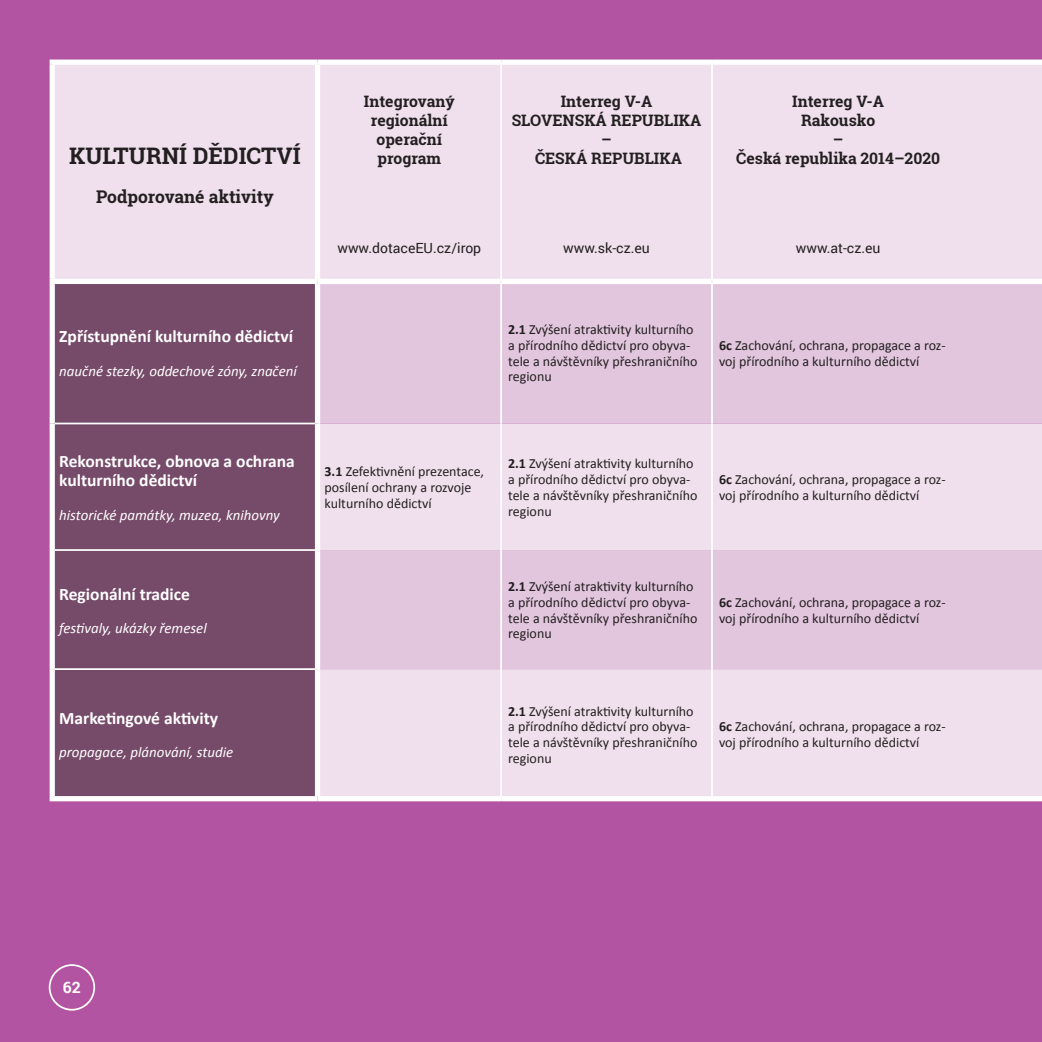
<style>
.page{position:relative;width:1042px;height:1042px;background:#b254a1}
.page>*{position:absolute;margin:0;border:0;box-sizing:border-box;transform-origin:0 0}
.t1{font:700 22.75px "Roboto Slab";color:#231f20}
.t2{font:700 17.5px/19.2px "Calibri";color:#fff}
.t3{font:700 17.5px "Roboto Slab";color:#231f20}
.t4{font:700 15.75px/18.9px "Roboto Slab";color:#231f20;text-align:center}
.t5{font:700 15.75px "Roboto";color:#fff}
.t6{font:italic 14.88px "Calibri";color:#fff}
.t7{font:14px/15.8px "Calibri";color:#231f20}
.t8{font:14px "Roboto";color:#231f20}
.s1{font-weight:700}
</style>
<div class="page">
<div style="left:49px;top:964px;width:46px;height:46px;border:2px solid #fff;border-radius:50%"></div>
<div style="left:55px;top:65px;width:986px;height:731px;background:#f0e0ed"></div>
<div style="left:55px;top:284px;width:260px;height:512px;background:#764a69"></div>
<svg style="left:320px;top:284px;width:721px;height:385px;background:#e6cee2"></svg>
<div style="left:317px;top:796px;width:184px;height:5px;background:#fff"></div>
<div style="left:501px;top:796px;width:211px;height:5px;background:#fff"></div>
<div style="left:712px;top:796px;width:330px;height:5px;background:#fff"></div>
<div style="left:315px;top:65px;width:5px;height:214px;background:#fff"></div>
<div style="left:50px;top:284px;width:5px;height:139px;background:#fff"></div>
<div style="left:315px;top:284px;width:5px;height:139px;background:#fff"></div>
<div style="left:50px;top:423px;width:5px;height:127px;background:#fff"></div>
<div style="left:315px;top:423px;width:5px;height:127px;background:#fff"></div>
<div style="left:50px;top:550px;width:5px;height:119px;background:#fff"></div>
<div style="left:315px;top:550px;width:5px;height:119px;background:#fff"></div>
<div style="left:50px;top:669px;width:5px;height:127px;background:#fff"></div>
<div style="left:315px;top:669px;width:5px;height:127px;background:#fff"></div>
<div style="left:50px;top:796px;width:267px;height:5px;background:#fff"></div>
<div style="left:50px;top:60px;width:267px;height:5px;background:#fff"></div>
<div style="left:50px;top:65px;width:5px;height:214px;background:#fff"></div>
<div style="left:317px;top:60px;width:184px;height:5px;background:#fff"></div>
<div style="left:501px;top:60px;width:211px;height:5px;background:#fff"></div>
<div style="left:712px;top:60px;width:330px;height:5px;background:#fff"></div>
<div style="left:50px;top:279px;width:267px;height:5px;background:#fff"></div>
<div style="left:317px;top:279px;width:183px;height:5px;background:#fff"></div>
<div style="left:502px;top:279px;width:209px;height:5px;background:#fff"></div>
<div style="left:713px;top:279px;width:329px;height:5px;background:#fff"></div>
<hr style="left:500px;top:65px;width:2px;height:216px;background:#fff">
<hr style="left:711px;top:65px;width:2px;height:216px;background:#fff">
<hr style="left:1041px;top:65px;width:1px;height:216px;background:#fff">
<hr style="left:500px;top:281px;width:2px;height:142px;background:#fff">
<hr style="left:711px;top:281px;width:2px;height:142px;background:#fff">
<hr style="left:1041px;top:281px;width:1px;height:142px;background:#fff">
<hr style="left:500px;top:423px;width:2px;height:127px;background:#fff">
<hr style="left:711px;top:423px;width:2px;height:127px;background:#fff">
<hr style="left:1041px;top:423px;width:1px;height:127px;background:#fff">
<hr style="left:500px;top:550px;width:2px;height:119px;background:#fff">
<hr style="left:711px;top:550px;width:2px;height:119px;background:#fff">
<hr style="left:1041px;top:550px;width:1px;height:119px;background:#fff">
<hr style="left:500px;top:669px;width:2px;height:127px;background:#fff">
<hr style="left:711px;top:669px;width:2px;height:127px;background:#fff">
<hr style="left:1041px;top:669px;width:1px;height:127px;background:#fff">
<hr style="left:55px;top:423px;width:260px;height:1px;background:#fff">
<hr style="left:55px;top:549px;width:260px;height:2px;background:#fff">
<hr style="left:55px;top:668px;width:260px;height:2px;background:#fff">
<h1 class="t1" style="left:69px;top:141px;width:233px">KULTURNÍ DĚDICTVÍ</h1>
<p class="t3" style="left:96px;top:185px;width:179px">Podporované aktivity</p>
<p class="t2" style="left:59px;top:326px;width:235px">Zpřístupnění kulturního dědictví</p>
<p class="t6" style="left:59px;top:360px;width:239px">naučné stezky, oddechové zóny, značení</p>
<p class="t4" style="left:364px;top:92px;width:92px">Integrovaný regionální operační program</p>
<p class="t4" style="left:512px;top:92px;width:191px">Interreg V-A<br>SLOVENSKÁ REPUBLIKA –<br>ČESKÁ REPUBLIKA</p>
<p class="t4" style="left:736px;top:92px;width:205px">Interreg V-A<br>Rakousko<br>–<br>Česká republika 2014–2020</p>
<p class="t8" style="left:337px;top:238px;width:145px">www.dotaceEU.cz/irop</p>
<p class="t8" style="left:563px;top:238px;width:88px">www.sk-cz.eu</p>
<p class="t8" style="left:796px;top:238px;width:86px">www.at-cz.eu</p>
<p class="t7" style="left:508px;top:321px;width:191px"><span class="s1">2.1</span> Zvýšení atraktivity kulturního a přírodního dědictví pro obyva&shy;tele a návštěvníky přeshraničního regionu</p>
<p class="t7" style="left:719px;top:337px;width:228px"><span class="s1">6c</span> Zachování, ochrana, propagace a roz&shy;voj přírodního a kulturního dědictví</p>
<p class="t2" style="left:59px;top:451px;width:237px">Rekonstrukce, obnova a ochrana kulturního dědictví</p>
<p class="t6" style="left:59px;top:504px;width:222px">historické památky, muzea, knihovny</p>
<p class="t2" style="left:59px;top:583px;width:132px">Regionální tradice</p>
<p class="t6" style="left:59px;top:617px;width:149px">festivaly, ukázky řemesel</p>
<p class="t2" style="left:59px;top:708px;width:160px">Marketingové aktivity</p>
<p class="t6" style="left:59px;top:742px;width:175px">propagace, plánování, studie</p>
<p class="t7" style="left:324px;top:463px;width:161px"><span class="s1">3.1</span> Zefektivnění prezentace, posílení ochrany a rozvoje kulturního dědictví</p>
<p class="t7" style="left:508px;top:455px;width:191px"><span class="s1">2.1</span> Zvýšení atraktivity kulturního a přírodního dědictví pro obyva&shy;tele a návštěvníky přeshraničního regionu</p>
<p class="t7" style="left:719px;top:471px;width:228px"><span class="s1">6c</span> Zachování, ochrana, propagace a roz&shy;voj přírodního a kulturního dědictví</p>
<p class="t7" style="left:508px;top:578px;width:191px"><span class="s1">2.1</span> Zvýšení atraktivity kulturního a přírodního dědictví pro obyva&shy;tele a návštěvníky přeshraničního regionu</p>
<p class="t7" style="left:719px;top:594px;width:228px"><span class="s1">6c</span> Zachování, ochrana, propagace a roz&shy;voj přírodního a kulturního dědictví</p>
<p class="t7" style="left:508px;top:702px;width:191px"><span class="s1">2.1</span> Zvýšení atraktivity kulturního a přírodního dědictví pro obyva&shy;tele a návštěvníky přeshraničního regionu</p>
<p class="t7" style="left:719px;top:718px;width:228px"><span class="s1">6c</span> Zachování, ochrana, propagace a roz&shy;voj přírodního a kulturního dědictví</p>
<p class="t5" style="left:63px;top:976px;width:20px">62</p>
</div>
